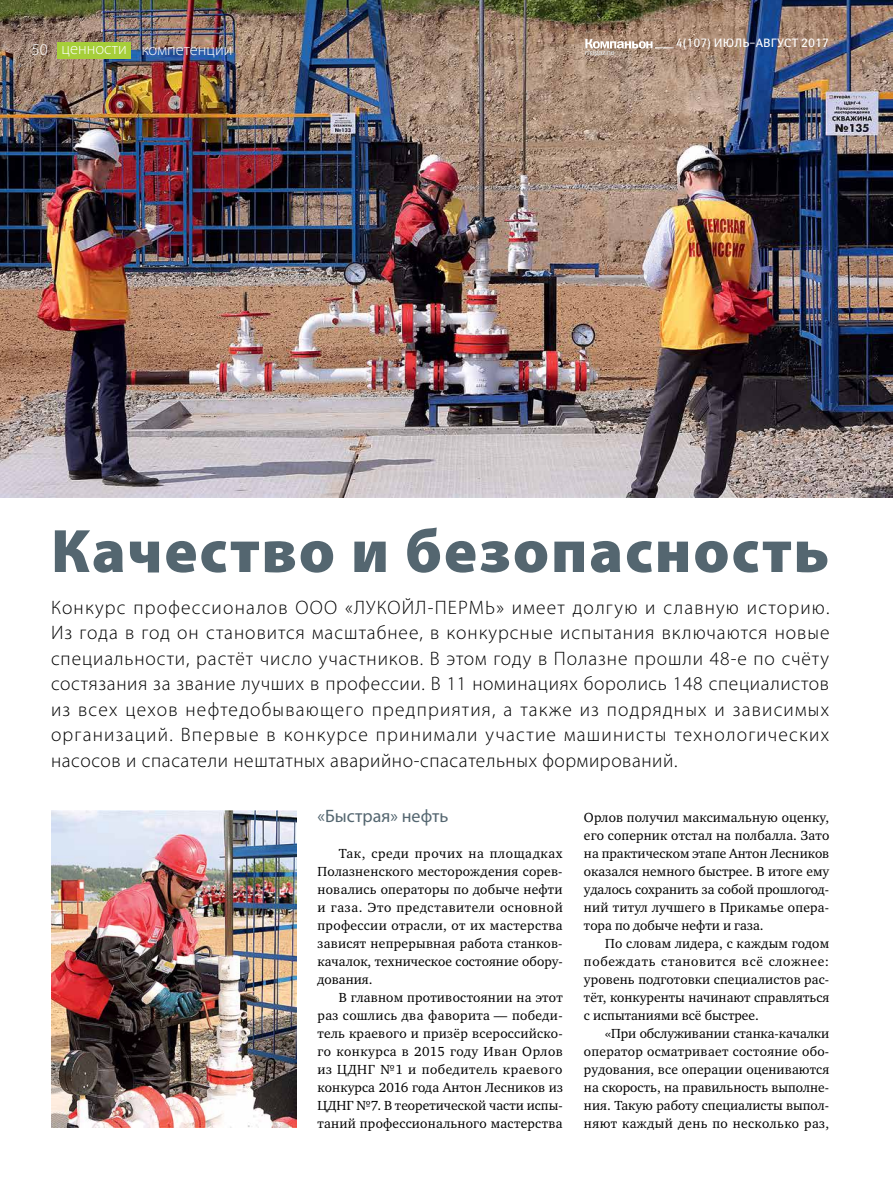
<style>
.page{position:relative;width:893px;height:1191px;background:#fff}
.page>*{position:absolute;margin:0;border:0;box-sizing:border-box;transform-origin:0 0}
.t1{font:900 61.8px "Myriad Pro";letter-spacing:.03em;color:#546670}
.t2{font:300 19.5px/25.5px "Myriad Pro";letter-spacing:.03em;color:#000;text-align:justify}
.t3{font:18px "Myriad Pro";color:#546670}
.t4{font:300 16.5px "Myriad Pro";color:#fff}
.t5{font:13.5px/18px "Charter ITC";color:#000;text-align:justify}
.t6{font:12px "Yanus";letter-spacing:.01em;color:#fff}
</style>
<div class="page">
<img style="left:0;top:0;width:893px;height:498px">
<div style="left:57px;top:42px;width:74px;height:17px;background:#a6ce39"></div>
<svg style="left:585px;top:39px;width:89px;height:17px;background:#baa495"></svg>
<img style="left:51px;top:810px;width:245px;height:317px">
<p class="t4" style="left:32px;top:40px;width:18px">50</p>
<p class="t4" style="left:141px;top:40px;width:93px">компетенции</p>
<p class="t4" style="left:62px;top:39px;width:67px">ценности</p>
<p class="t6" style="left:676px;top:36px;width:155px">4(107) ИЮЛЬ–АВГУСТ 2017</p>
<h1 class="t1" style="left:51px;top:516px;width:780px">Качество и безопасность</h1>
<p class="t2" style="left:51px;top:594px;width:780px">Конкурс профессионалов ООО «ЛУКОЙЛ-ПЕРМЬ» имеет долгую и славную историю.<br>Из года в год он становится масштабнее, в конкурсные испытания включаются новые специальности, растёт число участников. В этом году в Полазне прошли 48-е по счёту состязания за звание лучших в профессии. В 11 номинациях боролись 148 специалистов из всех цехов нефтедобывающего предприятия, а также из подрядных и зависимых организаций. Впервые в конкурсе принимали участие машинисты технологических насосов и спасатели нештатных аварийно-спасательных формирований.</p>
<h3 class="t3" style="left:317px;top:805px;width:132px">«Быстрая» нефть</h3>
<p class="t5" style="left:317px;top:844px;width:247px;text-indent:21px">Так, среди прочих на площадках Полазненского месторождения сорев&shy;новались операторы по добыче нефти и газа. Это представители основной профессии отрасли, от их мастерства зависят непрерывная работа станков&shy;качалок, техническое состояние обору&shy;дования.</p>
<p class="t5" style="left:317px;top:988px;width:247px;text-indent:21px">В главном противостоянии на этот раз сошлись два фаворита — победи&shy;тель краевого и призёр всероссийско&shy;го конкурса в 2015 году Иван Орлов из ЦДНГ №1 и победитель краевого конкурса 2016 года Антон Лесников из ЦДНГ №7. В теоретической части испы&shy;таний профессионального мастерства</p>
<p class="t5" style="left:584px;top:808px;width:247px">Орлов получил максимальную оценку, его соперник отстал на полбалла. Зато на практическом этапе Антон Лесников оказался немного быстрее. В итоге ему удалось сохранить за собой прошлогод&shy;ний титул лучшего в Прикамье опера&shy;тора по добыче нефти и газа.</p>
<p class="t5" style="left:584px;top:934px;width:247px;text-indent:21px">По словам лидера, с каждым годом побеждать становится всё сложнее: уровень подготовки специалистов рас&shy;тёт, конкуренты начинают справляться с испытаниями всё быстрее.</p>
<p class="t5" style="left:584px;top:1024px;width:247px;text-indent:21px">«При обслуживании станка-качалки оператор осматривает состояние обо&shy;рудования, все операции оцениваются на скорость, на правильность выполне&shy;ния. Такую работу специалисты выпол&shy;няют каждый день по несколько раз,</p>
</div>
